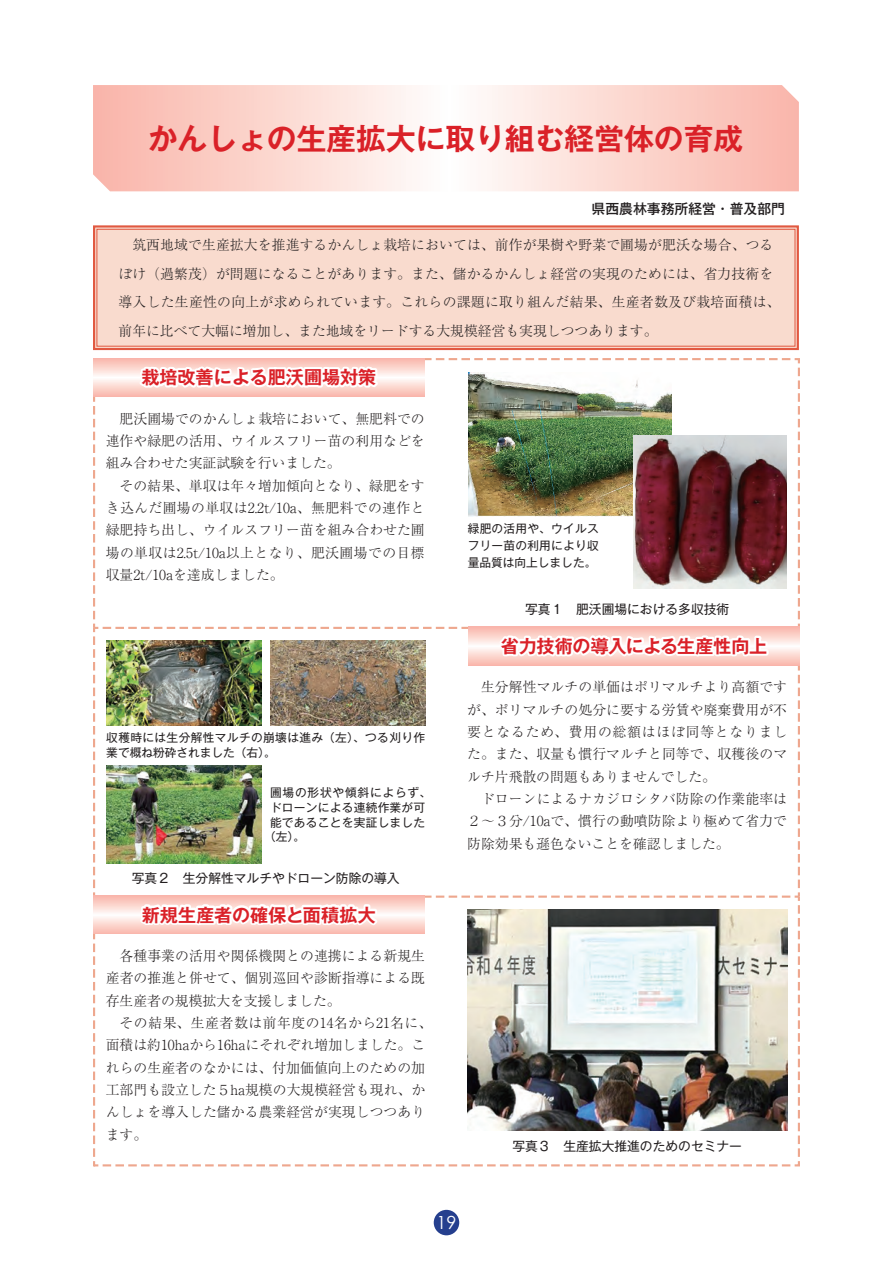
<style>
.page{position:relative;width:893px;height:1263px;background:#fff}
.page>*{position:absolute;margin:0;border:0;box-sizing:border-box;transform-origin:0 0}
.t1{font:700 29.7px "Gothic MB101 Pro De";color:#da2128}
.t2{font:700 18px "Gothic MB101 Pro De";color:#da2128}
.t3{font:700 18px "Gothic MB101 Pro De";letter-spacing:-.02em;color:#da2128}
.t4{font:18px "Century Gothic";color:#fff}
.デフォルト{font:300 13.8px/22.4px "Ryumin Pro";letter-spacing:.005em;color:#231f20;text-align:justify}
.t5{font:500 13.8px "Gothic MB101 Pro";color:#231f20}
.キャプション{font:12.75px "Gothic MB101 Pro";color:#231f20}
.キャプション-2{font:11.7px/17px "Gothic MB101 Pro";letter-spacing:.025em;color:#231f20;text-align:justify}
.キャプション-3{font:11.7px "Gothic MB101 Pro";letter-spacing:.07em;color:#231f20}
</style>
<div class="page">
<svg style="left:93px;top:85px;width:706px;height:106px"></svg>
<div style="left:93px;top:225px;width:706px;height:126px;background:#f9dbce"></div>
<div style="left:97px;top:229px;width:698px;height:118px;border:1px solid #e15941"></div>
<img style="left:93px;top:358px;width:707px;height:809px">
<div style="left:434px;top:1210px;width:25px;height:25px;background:#253f8e;border-radius:50%"></div>
<p class="t1" style="left:148px;top:114px;width:597px">かんしょの生産拡大に取り組む経営体の育成</p>
<p class="t5" style="left:509px;top:197px;width:278px">　　　　　　県西農林事務所経営・普及部門</p>
<p class="デフォルト" style="left:119px;top:230px;width:656px;line-height:28.5px;text-indent:14px">筑西地域で生産拡大を推進するかんしょ栽培においては､前作が果樹や野菜で圃場が肥沃な場合､つるぼけ（過繁茂）が問題になることがあります。また､儲かるかんしょ経営の実現のためには､省力技術を導入した生産性の向上が求められています。これらの課題に取り組んだ結果､生産者数及び栽培面積は､前年に比べて大幅に増加し､また地域をリードする大規模経営も実現しつつあります。</p>
<p class="t2" style="left:141px;top:362px;width:236px">栽培改善による肥沃圃場対策</p>
<p class="デフォルト" style="left:106px;top:406px;width:320px;text-indent:14px">肥沃圃場でのかんしょ栽培において､無肥料での連作や緑肥の活用､ウイルスフリー苗の利用などを組み合わせた実証試験を行いました。</p>
<p class="デフォルト" style="left:106px;top:473px;width:320px;text-indent:14px">その結果､単収は年々増加傾向となり､緑肥をすき込んだ圃場の単収は2.2t/10a､無肥料での連作と緑肥持ち出し､ウイルスフリー苗を組み合わせた圃場の単収は2.5t/10a以上となり､肥沃圃場での目標収量2t/10aを達成しました。</p>
<p class="キャプション-2" style="left:468px;top:518px;width:132px">緑肥の活用や､ウイルスフリー苗の利用により収量品質は向上しました。</p>
<p class="キャプション-2" style="left:106px;top:728px;width:320px;line-height:14.9px">収穫時には生分解性マルチの崩壊は進み（左）､つる刈り作業で概ね粉砕されました（右）。</p>
<p class="キャプション-3" style="left:270px;top:782px;width:157px">圃場の形状や傾斜によらず､</p>
<p class="キャプション-2" style="left:270px;top:797px;width:157px">ドローンによる連続作業が可</p>
<p class="キャプション-2" style="left:270px;top:812px;width:157px">能であることを実証しました</p>
<p class="キャプション-2" style="left:264px;top:827px;width:42px">（左）。</p>
<p class="キャプション" style="left:132px;top:867px;width:269px">写真２　生分解性マルチやドローン防除の導入</p>
<p class="t2" style="left:142px;top:900px;width:235px">新規生産者の確保と面積拡大</p>
<p class="デフォルト" style="left:106px;top:944px;width:321px;text-indent:14px">各種事業の活用や関係機関との連携による新規生産者の推進と併せて､個別巡回や診断指導による既存生産者の規模拡大を支援しました。</p>
<p class="デフォルト" style="left:106px;top:1011px;width:321px;text-indent:14px">その結果､生産者数は前年度の14名から21名に､面積は約10haから16haにそれぞれ増加しました。これらの生産者のなかには､付加価値向上のための加工部門も設立した５ha規模の大規模経営も現れ、かんしょを導入した儲かる農業経営が実現しつつあります。</p>
<p class="キャプション" style="left:525px;top:598px;width:206px">写真１　肥沃圃場における多収技術</p>
<p class="t3" style="left:501px;top:631px;width:268px">省力技術の導入による生産性向上</p>
<p class="デフォルト" style="left:467px;top:675px;width:322px;text-indent:14px">生分解性マルチの単価はポリマルチより高額ですが､ポリマルチの処分に要する労賃や廃棄費用が不要となるため､費用の総額はほぼ同等となりました。また、収量も慣行マルチと同等で､収穫後のマルチ片飛散の問題もありませんでした。</p>
<p class="デフォルト" style="left:467px;top:786px;width:321px;text-indent:14px">ドローンによるナカジロシタバ防除の作業能率は２～３分/10aで､慣行の動噴防除より極めて省力で防除効果も遜色ないことを確認しました。</p>
<p class="キャプション" style="left:512px;top:1135px;width:231px">写真３　生産拡大推進のためのセミナー</p>
<h2 class="t4" style="left:436px;top:1210px;width:22px">19</h2>
</div>
